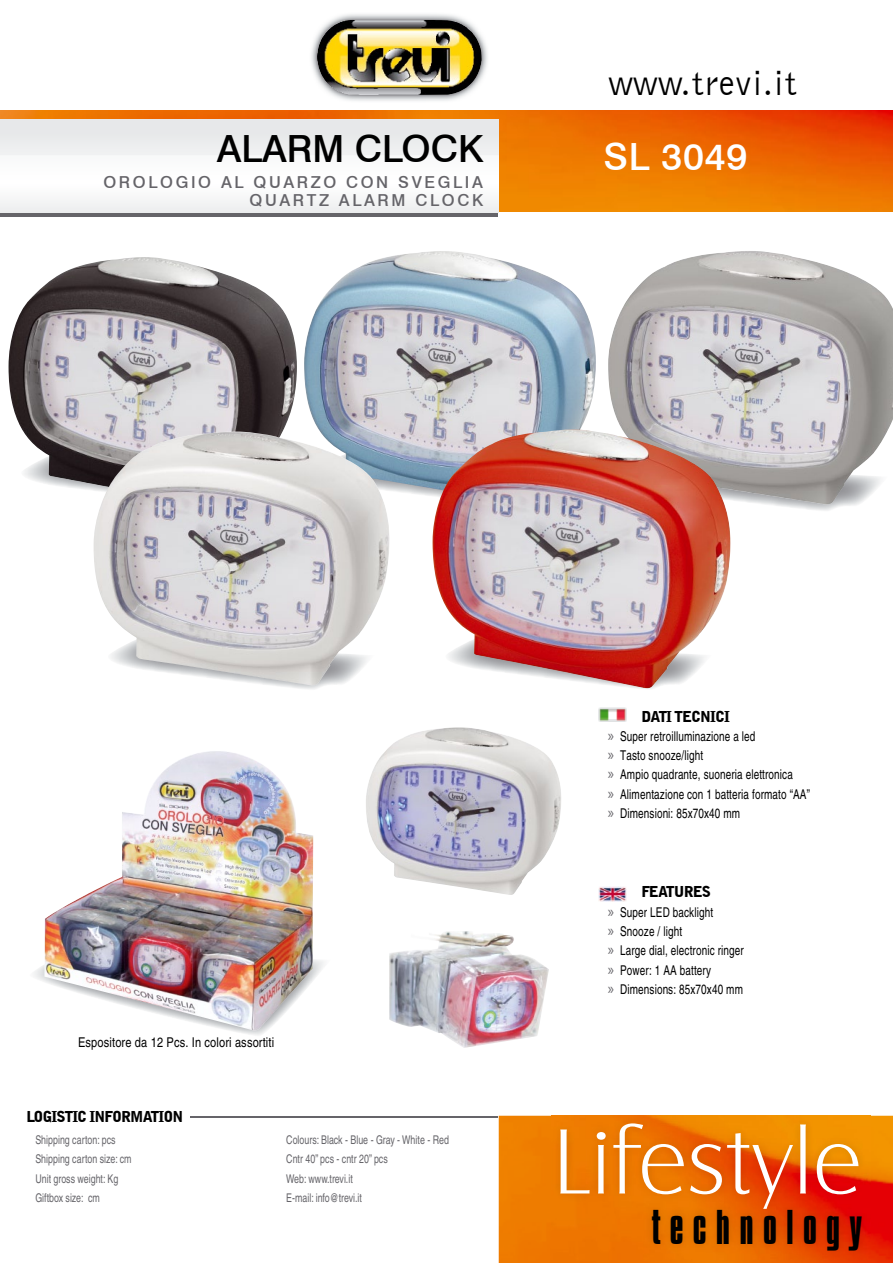
<style>
.page{position:relative;width:893px;height:1263px;background:#fff}
.page>*{position:absolute;margin:0;border:0;box-sizing:border-box;transform-origin:0 0}
.t1{font:96px "Castle T Ligh";color:#fff}
.t2{font:42px "Compacta BT";letter-spacing:.22em;color:#000}
.t3{font:500 37.5px "Swiss 721 BT";color:#000}
.t4{font:500 37.5px "Swiss 721 BT";letter-spacing:.02em;color:#fff}
.t5{font:36px "Bell Gothic BT";letter-spacing:.02em;color:#000}
.t6{font:500 16.5px/18.6px "Swiss 721 BT";letter-spacing:.16em;color:#656469;text-align:right}
.t7{font:900 15px "Bell Gothic BT";letter-spacing:-.06em;color:#000}
.t8{font:condensed 13.5px/19.2px "Helvetica";letter-spacing:.01em;color:#000;scale:.9 1}
.t9{font:condensed 13.5px "Helvetica";letter-spacing:.01em;color:#000}
.t10{font:condensed 12px/19.2px "Helvetica";color:#656469;scale:.9 1}
.s1{font-family:"Myriad Pro";font-stretch:normal;font-size:16.5px;color:#656469}
</style>
<div class="page">
<svg style="left:0;top:212px;width:498px;height:5px;background:#7f7f83"></svg>
<img style="left:499px;top:1116px;width:394px;height:147px">
<img style="left:0;top:111px;width:893px;height:100px">
<hr style="left:190px;top:1116px;width:308px;height:2px;background:#656469">
<img style="left:311px;top:14px;width:177px;height:87px">
<img style="left:317px;top:20px;width:165px;height:75px">
<div style="left:0;top:119px;width:499px;height:93px;background:linear-gradient(to right,#f3f4f5,#f3f4f5)"></div>
<img style="left:551px;top:1115px;width:320px;height:144px">
<img style="left:599px;top:887px;width:28px;height:14px">
<img style="left:599px;top:707px;width:28px;height:15px">
<img style="left:44px;top:751px;width:269px;height:279px">
<img style="left:366px;top:727px;width:195px;height:168px">
<img style="left:9px;top:257px;width:288px;height:233px">
<img style="left:304px;top:251px;width:292px;height:245px">
<img style="left:608px;top:251px;width:285px;height:253px">
<img style="left:432px;top:429px;width:298px;height:259px">
<img style="left:93px;top:432px;width:298px;height:254px">
<img style="left:389px;top:931px;width:160px;height:117px">
<h3 class="t5" style="left:609px;top:61px;width:189px">www.trevi.it</h3>
<h3 class="t3" style="left:217px;top:126px;width:268px">ALARM CLOCK</h3>
<h3 class="t4" style="left:603px;top:133px;width:145px">SL 3049</h3>
<p class="t6" style="left:103px;top:173px;width:381px">OROLOGIO AL QUARZO CON SVEGLIA<br>QUARTZ ALARM CLOCK</p>
<p class="t7" style="left:641px;top:707px;width:90px">DATI TECNICI</p>
<p class="t8" style="left:608px;top:726px;width:226px"><span class="s1">»</span> Super retroilluminazione a led<br><span class="s1">»</span> Tasto snooze/light<br><span class="s1">»</span> Ampio quadrante, suoneria elettronica<br><span class="s1">»</span> Alimentazione con 1 batteria formato “AA” <span class="s1">»</span> Dimensioni: 85x70x40 mm</p>
<p class="t9" style="left:78px;top:1034px;width:198px">Espositore da 12 Pcs. In colori assortiti</p>
<p class="t7" style="left:26px;top:1107px;width:158px">LOGISTIC INFORMATION</p>
<p class="t10" style="left:35px;top:1130px;width:108px">Shipping carton: pcs<br>Shipping carton size: cm<br>Unit gross weight: Kg<br>Giftbox size: cm</p>
<p class="t10" style="left:286px;top:1130px;width:182px">Colours: Black - Blue - Gray - White - Red<br>Cntr 40” pcs - cntr 20” pcs<br>Web: www.trevi.it<br>E-mail: info@trevi.it</p>
<p class="t7" style="left:641px;top:883px;width:71px">FEATURES</p>
<p class="t8" style="left:608px;top:902px;width:152px"><span class="s1">»</span> Super LED backlight<br><span class="s1">»</span> Snooze / light<br><span class="s1">»</span> Large dial, electronic ringer <span class="s1">»</span> Power: 1 AA battery<br><span class="s1">»</span> Dimensions: 85x70x40 mm</p>
<h1 class="t1" style="left:553px;top:1110px;width:311px">Lifestyle</h1>
<h2 class="t2" style="left:652px;top:1202px;width:212px">technology</h2>
</div>
